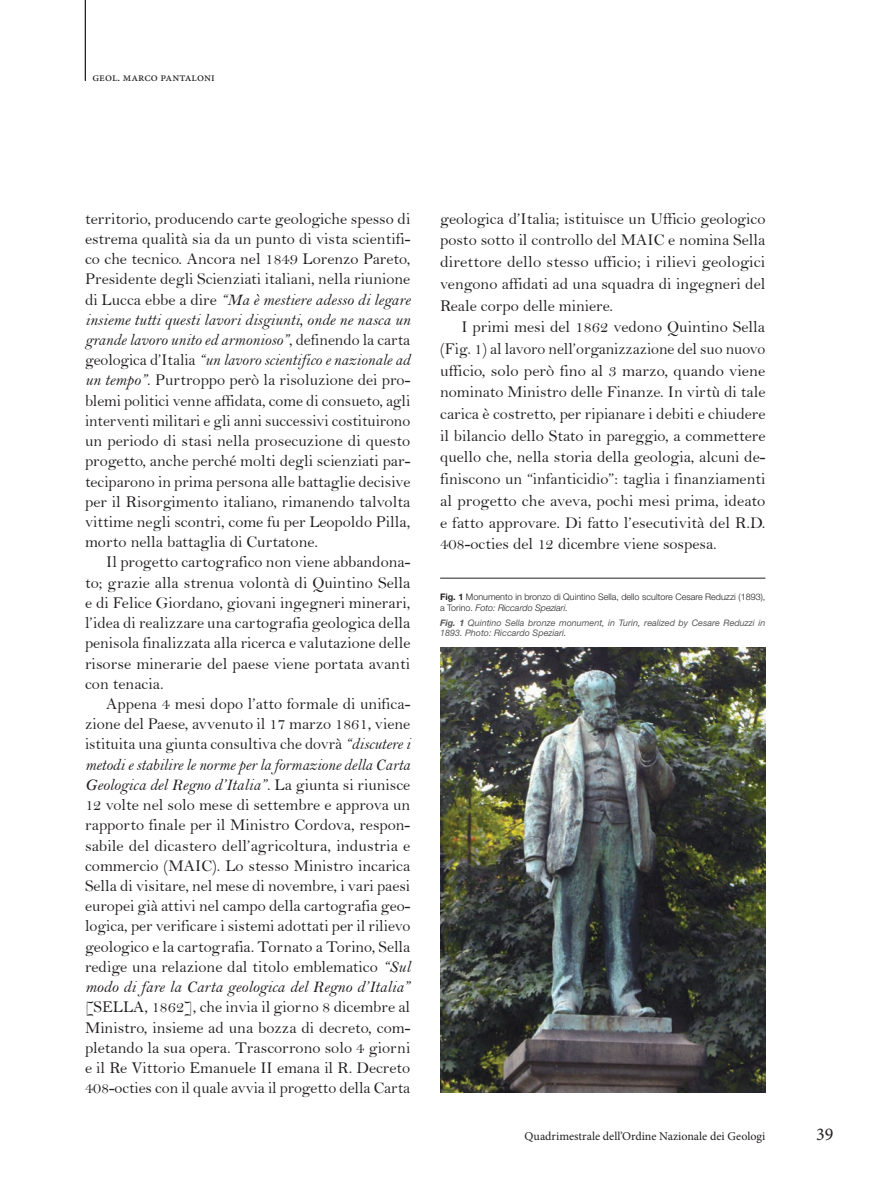
<style>
.page{position:relative;width:893px;height:1191px;background:#fff}
.page>*{position:absolute;margin:0;border:0;box-sizing:border-box;transform-origin:0 0}
.t1{font:18px "Minion Pro";color:#231f20}
.t2{font:16.5px/20.2px "Bell";color:#231f20;text-align:justify}
.t3{font:16.5px/20.2px "Bell MT Italic";letter-spacing:-.005em;color:#231f20;text-align:justify}
.t4{font:12px "Minion Pro";color:#231f20}
.t5{font:300 9px/10.8px "Helvetica Neue LT Std";color:#231f20}
.t6{font:italic 9px/10.8px "Helvetica Neue LT Std";color:#57585a}
.s1{font-family:"Bell"}
.s2{font-family:"Bell MT Italic"}
.s3{font-weight:700}
.s4{font-style:italic}
</style>
<div class="page">
<hr style="left:85px;top:0;width:1px;height:81px;background:#231f20">
<img style="left:440px;top:647px;width:325px;height:446px">
<hr style="left:440px;top:578px;width:325px;height:1px;background:#231f20">
<p class="t4" style="left:92px;top:69px;width:124px">geol. marco pantaloni</p>
<p class="t2" style="left:85px;top:208px;width:327px">territorio, producendo carte geologiche spesso di estrema qualità sia da un punto di vista scientifi&shy;co che tecnico. Ancora nel 1849 Lorenzo Pareto, Presidente degli Scienziati italiani, nella riunione</p>
<p class="t3" style="left:85px;top:289px;width:327px"><span class="s1">di Lucca ebbe a dire</span> “Ma è mestiere adesso di legare insieme tutti questi lavori disgiunti, onde ne nasca un grande lavoro unito ed armonioso”<span class="s1">, definendo la carta geologica d’Italia</span> “un lavoro scientifico e nazionale ad</p>
<p class="t2" style="left:85px;top:370px;width:327px"><span class="s2">un tempo”</span>. Purtroppo però la risoluzione dei pro&shy;blemi politici venne affidata, come di consueto, agli interventi militari e gli anni successivi costituirono un periodo di stasi nella prosecuzione di questo progetto, anche perché molti degli scienziati par&shy;teciparono in prima persona alle battaglie decisive per il Risorgimento italiano, rimanendo talvolta vittime negli scontri, come fu per Leopoldo Pilla, morto nella battaglia di Curtatone.</p>
<p class="t2" style="left:85px;top:552px;width:327px;text-indent:21px">Il progetto cartografico non viene abbandona&shy;to; grazie alla strenua volontà di Quintino Sella e di Felice Giordano, giovani ingegneri minerari, l’idea di realizzare una cartografia geologica della penisola finalizzata alla ricerca e valutazione delle risorse minerarie del paese viene portata avanti con tenacia.</p>
<p class="t2" style="left:85px;top:693px;width:327px;text-indent:21px">Appena 4 mesi dopo l’atto formale di unifica&shy;zione del Paese, avvenuto il 17 marzo 1861, viene istituita una giunta consultiva che dovrà <span class="s2">“discutere i</span></p>
<p class="t3" style="left:85px;top:754px;width:327px">metodi e stabilire le norme per la formazione della Carta<br>Geologica del Regno d’Italia”<span class="s1">. La giunta si riunisce</span></p>
<p class="t2" style="left:85px;top:794px;width:327px">12 volte nel solo mese di settembre e approva un rapporto finale per il Ministro Cordova, respon&shy;sabile del dicastero dell’agricoltura, industria e commercio (MAIC). Lo stesso Ministro incarica Sella di visitare, nel mese di novembre, i vari paesi europei già attivi nel campo della cartografia geo&shy;logica, per verificare i sistemi adottati per il rilievo geologico e la cartografia. Tornato a Torino, Sella redige una relazione dal titolo emblematico <span class="s2">“Sul</span></p>
<p class="t3" style="left:85px;top:976px;width:327px">modo di fare la Carta geologica del Regno d’Italia”</p>
<p class="t2" style="left:85px;top:996px;width:327px">[SELLA, 1862], che invia il giorno 8 dicembre al Ministro, insieme ad una bozza di decreto, com&shy;pletando la sua opera. Trascorrono solo 4 giorni e il Re Vittorio Emanuele II emana il R. Decreto 408-octies con il quale avvia il progetto della Carta</p>
<p class="t2" style="left:440px;top:207px;width:327px;line-height:21.8px">geologica d’Italia; istituisce un Ufficio geologico posto sotto il controllo del MAIC e nomina Sella direttore dello stesso ufficio; i rilievi geologici vengono affidati ad una squadra di ingegneri del Reale corpo delle miniere.</p>
<p class="t2" style="left:440px;top:316px;width:327px;line-height:21.8px;text-indent:21px">I primi mesi del 1862 vedono Quintino Sella (Fig. 1) al lavoro nell’organizzazione del suo nuovo ufficio, solo però fino al 3 marzo, quando viene nominato Ministro delle Finanze. In virtù di tale carica è costretto, per ripianare i debiti e chiudere il bilancio dello Stato in pareggio, a commettere quello che, nella storia della geologia, alcuni de&shy;finiscono un “infanticidio”: taglia i finanziamenti al progetto che aveva, pochi mesi prima, ideato e fatto approvare. Di fatto l’esecutività del R.D.<br>408-octies del 12 dicembre viene sospesa.</p>
<p class="t5" style="left:440px;top:591px;width:327px"><span class="s3">Fig. 1</span> Monumento in bronzo di Quintino Sella, dello scultore Cesare Reduzzi (1893), a Torino. <span class="s4">Foto: Riccardo Speziari.</span></p>
<p class="t6" style="left:440px;top:617px;width:327px"><span class="s3">Fig. 1</span> Quintino Sella bronze monument, in Turin, realized by Cesare Reduzzi in<br>1893. Photo: Riccardo Speziari.</p>
<p class="t4" style="left:525px;top:1128px;width:242px">Quadrimestrale dell’Ordine Nazionale dei Geologi</p>
<p class="t1" style="left:816px;top:1122px;width:19px">39</p>
</div>
